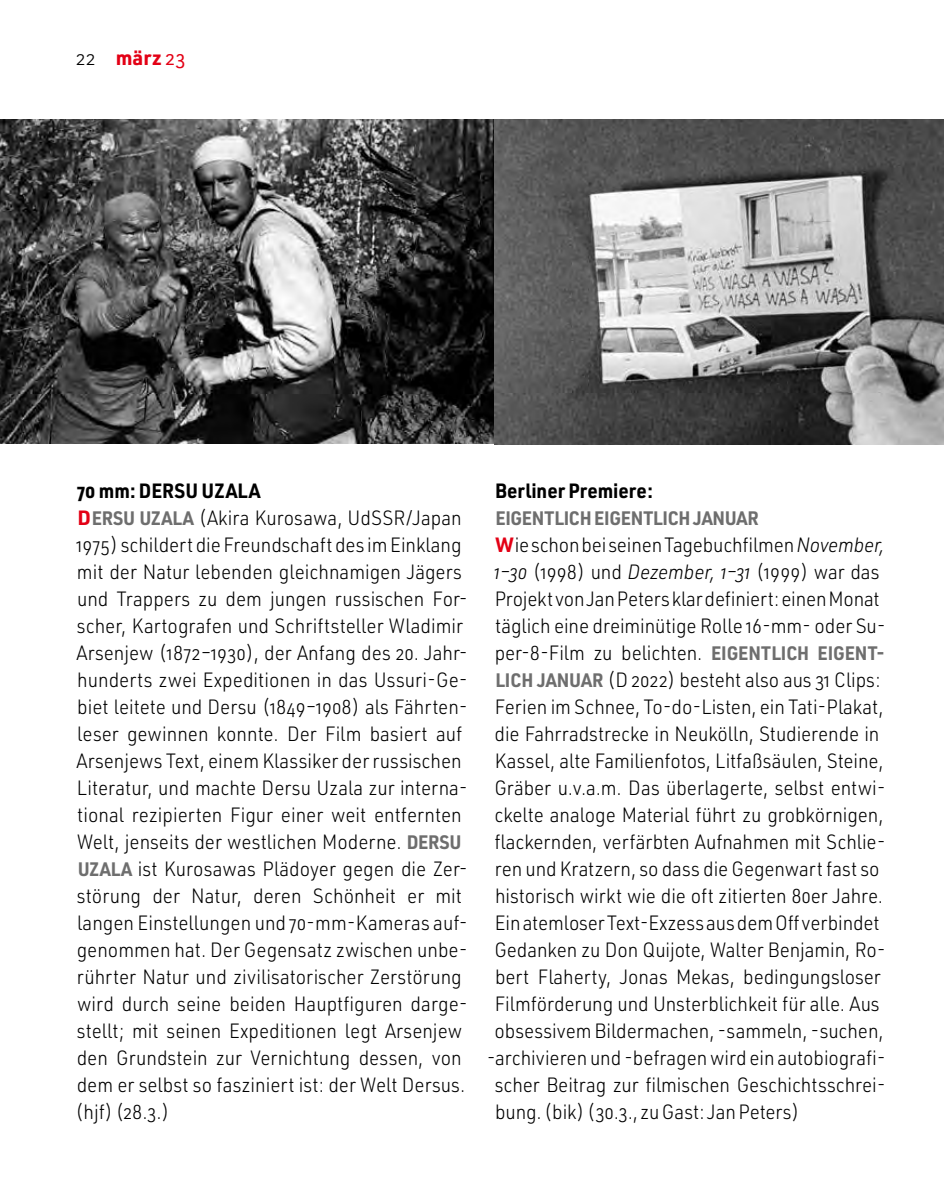
<style>
.page{position:relative;width:944px;height:1200px;background:#fff}
.page>*{position:absolute;margin:0;border:0;box-sizing:border-box;transform-origin:0 0}
.Brot_1_60_70_80{font:300 20.25px "URWDIN";letter-spacing:-.005em;color:#000;scale:.92 1}
.Brot_1{font:300 20.25px/27px "URWDIN";color:#000;scale:.92 1}
.Ü_unhierarchisch{font:700 20.25px "URWDIN";color:#000;scale:.92 1}
.t1{font:700 20.25px "URWDIN";color:#e30015}
.Ü_unhierarchisch-2{font:700 19.12px "URWDIN";letter-spacing:-.015em;color:#6e6e6e;scale:.93 1}
.s1{font-weight:300;color:#000}
.s2{font-weight:400}
.s3{font-weight:700;color:#e30015}
.s4{font-weight:700;font-size:19.12px;color:#6e6e6e}
.s5{font-style:italic}
</style>
<div class="page">
<img style="left:0;top:119px;width:944px;height:325px">
<p class="t1" style="left:77px;top:44px;width:110px"><span class="s1">22</span> märz <span class="s2">23</span></p>
<h1 class="Ü_unhierarchisch" style="left:77px;top:476px;width:201px">70 mm: DERSU UZALA</h1>
<p class="Brot_1" style="left:75px;top:503px;width:428px"><span class="s3">D</span><span class="s4">ERSU UZALA</span> (Akira Kurosawa, UdSSR/Japan 1975) schildert die Freundschaft des im Einklang mit der Natur lebenden gleichnamigen Jägers und Trappers zu dem jungen russischen For&shy;scher, Kartografen und Schriftsteller Wladimir Arsenjew (1872–1930), der Anfang des 20. Jahr&shy;hunderts zwei Expeditionen in das Ussuri-Ge&shy;biet leitete und Dersu (1849–1908) als Fährten&shy;leser gewinnen konnte. Der Film basiert auf Arsenjews Text, einem Klassiker der russischen Literatur, und machte Dersu Uzala zur interna&shy;tional rezipierten Figur einer weit entfernten Welt, jenseits der westlichen Moderne. <span class="s4">DERSU UZALA</span> ist Kurosawas Plädoyer gegen die Zer&shy;störung der Natur, deren Schönheit er mit langen Einstellungen und 70-mm-Kameras auf&shy;genommen hat. Der Gegensatz zwischen unbe&shy;rührter Natur und zivilisatorischer Zerstörung wird durch seine beiden Hauptfiguren darge&shy;stellt; mit seinen Expeditionen legt Arsenjew den Grundstein zur Vernichtung dessen, von dem er selbst so fasziniert ist: der Welt Dersus. (hjf) (28.3.)</p>
<h1 class="Ü_unhierarchisch" style="left:495px;top:476px;width:173px">Berliner Premiere:</h1>
<h1 class="Ü_unhierarchisch-2" style="left:495px;top:504px;width:285px">EIGENTLICH EIGENTLICH JANUAR</h1>
<p class="Brot_1_60_70_80" style="left:495px;top:531px;width:425px"><span class="s3">W</span>ie schon bei seinen Tagebuchfilmen <span class="s5">November,</span></p>
<p class="Brot_1_60_70_80" style="left:494px;top:558px;width:421px"><span class="s5">1–30</span> (1998) und <span class="s5">Dezember, 1–31</span> (1999) war das</p>
<p class="Brot_1_60_70_80" style="left:495px;top:585px;width:420px">Projekt von Jan Peters klar definiert: einen Monat</p>
<p class="Brot_1_60_70_80" style="left:495px;top:612px;width:426px">täglich eine dreiminütige Rolle 16-mm- oder Su-</p>
<p class="Brot_1_60_70_80" style="left:495px;top:639px;width:425px">per-8-Film zu belichten. <span class="s4">EIGENTLICH EIGENT-</span></p>
<p class="Brot_1_60_70_80" style="left:495px;top:666px;width:420px"><span class="s4">LICH JANUAR</span> (D 2022) besteht also aus 31 Clips:</p>
<p class="Brot_1_60_70_80" style="left:495px;top:693px;width:424px">Ferien im Schnee, To-do-Listen, ein Tati-Plakat,</p>
<p class="Brot_1_60_70_80" style="left:494px;top:720px;width:420px">die Fahrradstrecke in Neukölln, Studierende in</p>
<p class="Brot_1_60_70_80" style="left:495px;top:747px;width:424px">Kassel, alte Familienfotos, Litfaßsäulen, Steine,</p>
<p class="Brot_1_60_70_80" style="left:494px;top:774px;width:427px">Gräber u.v.a.m. Das überlagerte, selbst entwi-</p>
<p class="Brot_1_60_70_80" style="left:494px;top:801px;width:424px">ckelte analoge Material führt zu grobkörnigen,</p>
<p class="Brot_1_60_70_80" style="left:494px;top:828px;width:427px">flackernden, verfärbten Aufnahmen mit Schlie-</p>
<p class="Brot_1_60_70_80" style="left:495px;top:855px;width:420px">ren und Kratzern, so dass die Gegenwart fast so</p>
<p class="Brot_1_60_70_80" style="left:495px;top:882px;width:423px">historisch wirkt wie die oft zitierten 80er Jahre.</p>
<p class="Brot_1_60_70_80" style="left:495px;top:909px;width:420px">Ein atemloser Text-Exzess aus dem Off verbindet</p>
<p class="Brot_1_60_70_80" style="left:494px;top:936px;width:427px">Gedanken zu Don Quijote, Walter Benjamin, Ro-</p>
<p class="Brot_1_60_70_80" style="left:495px;top:963px;width:421px">bert Flaherty, Jonas Mekas, bedingungsloser</p>
<p class="Brot_1_60_70_80" style="left:495px;top:990px;width:420px">Filmförderung und Unsterblichkeit für alle. Aus</p>
<p class="Brot_1_60_70_80" style="left:495px;top:1017px;width:424px">obsessivem Bildermachen, -sammeln, -suchen,</p>
<p class="Brot_1_60_70_80" style="left:487px;top:1044px;width:435px">-archivieren und -befragen wird ein autobiografi-</p>
<p class="Brot_1_60_70_80" style="left:495px;top:1071px;width:426px">scher Beitrag zur filmischen Geschichtsschrei-</p>
<p class="Brot_1_60_70_80" style="left:495px;top:1098px;width:333px">bung. (bik) (30.3., zu Gast: Jan Peters)</p>
</div>
